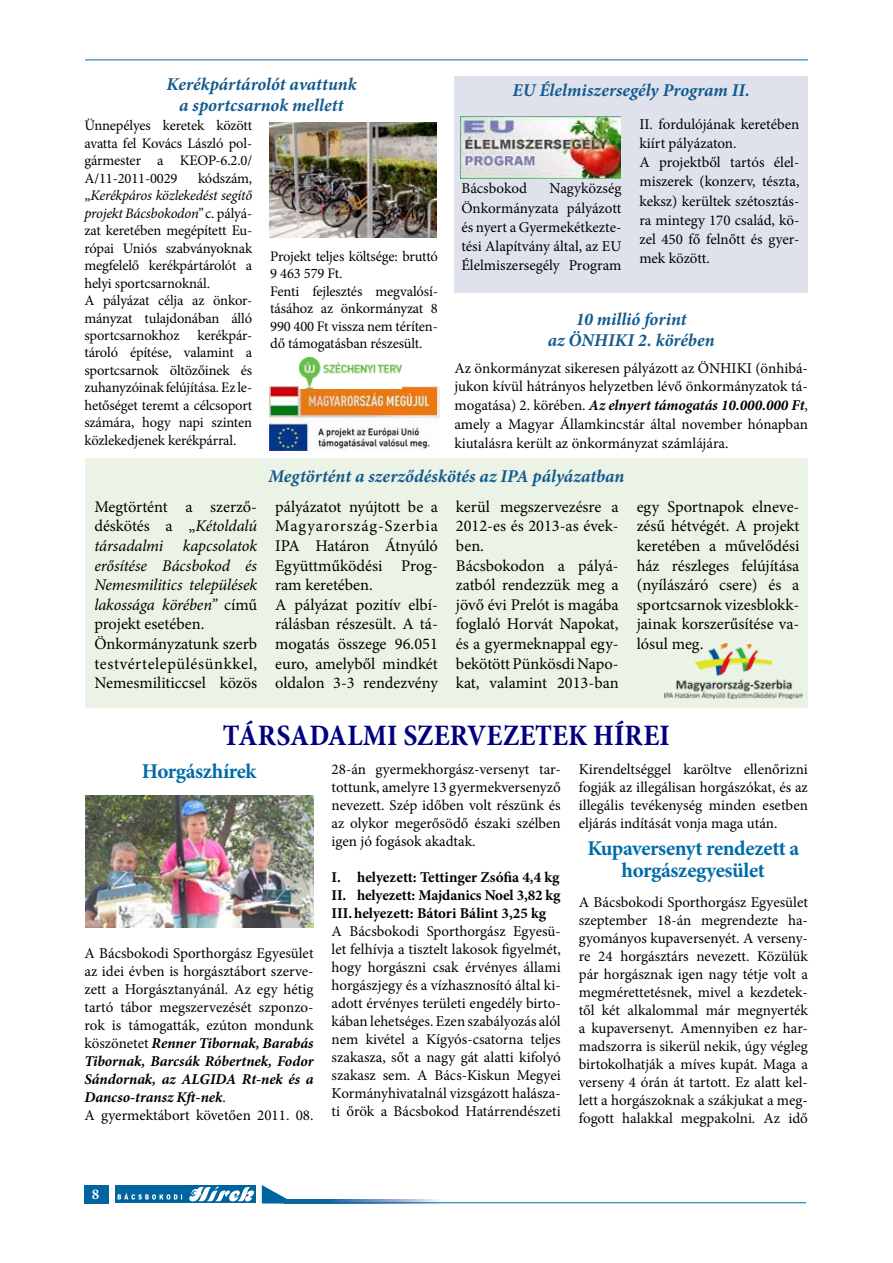
<style>
.page{position:relative;width:893px;height:1263px;background:#fff}
.page>*{position:absolute;margin:0;border:0;box-sizing:border-box;transform-origin:0 0}
.t1{font:700 condensed 30px "Minion Pro";letter-spacing:.005em;color:#000080}
.t2{font:700 21px/22.5px "Minion Pro";letter-spacing:-.02em;color:#006ba9;text-align:center}
.t3{font:italic 700 18px/21.6px "Minion Pro";color:#125a8f;text-align:center}
.t4{font:16.35px/19.6px "Minion Pro";color:#000}
.t5{font:15px/18px "Minion Pro";color:#000;text-align:justify}
.t6{font:700 15px/18px "Minion Pro";letter-spacing:-.005em;color:#000;text-align:justify}
.t7{font:700 15px "Minion Pro";color:#f8f8f8}
.t8{font:14.55px/17.4px "Minion Pro";letter-spacing:-.01em;color:#000}
.s1{font-style:italic}
.s2{font-weight:700;font-style:italic}
</style>
<div class="page">
<div style="left:115px;top:1185px;width:141px;height:18px;background:#00659f"></div>
<svg style="left:118px;top:1193px;width:64px;height:6px"></svg>
<svg style="left:189px;top:1186px;width:65px;height:15px"></svg>
<div style="left:84px;top:1185px;width:25px;height:18px;background:#00659f"></div>
<svg style="left:262px;top:1185px;width:25px;height:17px"></svg>
<img style="left:285px;top:1199px;width:153px;height:3px">
<hr style="left:85px;top:60px;width:723px;height:1px;background:#006ba9">
<hr style="left:262px;top:1202px;width:544px;height:1px;background:#006ba9">
<div style="left:85px;top:458px;width:723px;height:250px;background:#eaf3e6"></div>
<img style="left:665px;top:643px;width:137px;height:56px">
<div style="left:454px;top:77px;width:354px;height:216px;background:#dfe2ec"></div>
<img style="left:269px;top:123px;width:167px;height:114px">
<img style="left:85px;top:795px;width:229px;height:132px">
<img style="left:269px;top:387px;width:170px;height:64px">
<img style="left:300px;top:357px;width:101px;height:31px">
<img style="left:460px;top:117px;width:161px;height:61px">
<p class="t3" style="left:166px;top:73px;width:192px">Kerékpártárolót avattunk a sportcsarnok mellett</p>
<p class="t8" style="left:84px;top:117px;width:169px;text-align:justify">Ünnepélyes keretek között avatta fel Kovács László pol&shy;gármester a KEOP-6.2.0/ A/11-2011-0029</p>
<p class="t8" style="left:84px;top:170px;width:169px;text-indent:114px">kódszám, „<span class="s1">Kerékpáros közlekedést segítő projekt Bácsbokodon”</span> c. pályá&shy;zat keretében megépített Eu&shy;rópai Uniós szabványoknak megfelelő kerékpártárolót a helyi sportcsarnoknál.<br>A pályázat célja az önkor&shy;mányzat tulajdonában álló sportcsarnokhoz kerékpár&shy;tároló építése, valamint a sportcsarnok öltözőinek és zuhanyzóinak felújítása. Ez le&shy;hetőséget teremt a célcsoport számára, hogy napi szinten közlekedjenek kerékpárral.</p>
<p class="t8" style="left:270px;top:247px;width:169px">Projekt teljes költsége: bruttó<br>9 463 579 Ft.<br>Fenti fejlesztés megvalósí&shy;tásához az önkormányzat 8<br>990 400 Ft vissza nem téríten&shy;dő támogatásban részesült.</p>
<p class="t3" style="left:513px;top:79px;width:239px">EU Élelmiszersegély Program II.</p>
<p class="t5" style="left:461px;top:179px;width:162px;line-height:19.2px;text-indent:88px">Nagyközség Önkormányzata pályázott és nyert a Gyermekétkezte&shy;tési Alapítvány által, az EU Élelmiszersegély Program</p>
<p class="t5" style="left:461px;top:180px;width:67px">Bácsbokod</p>
<p class="t5" style="left:639px;top:114px;width:162px;line-height:19.2px;text-align:left">II. fordulójának keretében kiírt pályázaton.<br>A projektből tartós élel&shy;miszerek (konzerv, tészta, keksz) kerültek szétosztás&shy;ra mintegy 170 család, kö&shy;zel 450 fő felnőtt és gyer&shy;mek között.</p>
<p class="t3" style="left:548px;top:308px;width:168px">10 millió forint<br>az ÖNHIKI 2. körében</p>
<p class="t5" style="left:454px;top:359px;width:355px;line-height:18.8px">Az önkormányzat sikeresen pályázott az ÖNHIKI (önhibá&shy;jukon kívül hátrányos helyzetben lévő önkormányzatok tá&shy;mogatása) 2. körében. <span class="s2">Az elnyert támogatás 10.000.000 Ft</span>, amely a Magyar Államkincstár által november hónapban kiutalásra került az önkormányzat számlájára.</p>
<p class="t3" style="left:268px;top:465px;width:358px">Megtörtént a szerződéskötés az IPA pályázatban</p>
<p class="t4" style="left:94px;top:497px;width:164px">Megtörtént a szerző&shy;déskötés a „<span class="s1">Kétoldalú társadalmi kapcsolatok erősítése Bácsbokod és<br>Nemesmilitics települések lakossága körében”</span> című projekt esetében.<br>Önkormányzatunk szerb testvértelepülésünkkel,<br>Nemesmiliticcsel közös</p>
<p class="t4" style="left:275px;top:497px;width:164px">pályázatot nyújtott be a<br>Magyarország-Szerbia<br>IPA Határon Átnyúló<br>Együttműködési Prog&shy;ram keretében.<br>A pályázat pozitív elbí&shy;rálásban részesült. A tá&shy;mogatás összege 96.051 euro, amelyből mindkét oldalon 3-3 rendezvény</p>
<p class="t4" style="left:456px;top:497px;width:164px">kerül megszervezésre a<br>2012-es és 2013-as évek&shy;ben.<br>Bácsbokodon a pályá&shy;zatból rendezzük meg a jövő évi Prelót is magába foglaló Horvát Napokat, és a gyermeknappal egy&shy;bekötött Pünkösdi Napo&shy;kat, valamint 2013-ban</p>
<p class="t4" style="left:637px;top:497px;width:164px;text-align:justify">egy Sportnapok elneve&shy;zésű hétvégét. A projekt keretében a művelődési ház részleges felújítása (nyílászáró csere) és a sportcsarnok vizesblokk&shy;jainak korszerűsítése va&shy;lósul meg.</p>
<h1 class="t1" style="left:223px;top:714px;width:449px">TÁRSADALMI SZERVEZETEK HÍREI</h1>
<h2 class="t2" style="left:142px;top:760px;width:116px">Horgászhírek</h2>
<p class="t5" style="left:84px;top:944px;width:231px;text-align:left">A Bácsbokodi Sporthorgász Egyesület az idei évben is horgásztábort szerve&shy;zett a Horgásztanyánál. Az egy hétig tartó tábor megszervezését szponzo&shy;rok is támogatták, ezúton mondunk köszönetet <span class="s2">Renner Tibornak, Barabás Tibornak, Barcsák Róbertnek, Fodor Sándornak, az ALGIDA Rt-nek és a Dancso-transz Kft-nek</span>.<br>A gyermektábort követően 2011. 08.</p>
<p class="t5" style="left:332px;top:760px;width:231px">28-án gyermekhorgász-versenyt tar&shy;tottunk, amelyre 13 gyermekversenyző nevezett. Szép időben volt részünk és az olykor megerősödő északi szélben igen jó fogások akadtak.</p>
<p class="t6" style="left:332px;top:868px;width:230px">I. helyezett: Tettinger Zsófia 4,4 kg II. helyezett: Majdanics Noel 3,82 kg III.helyezett: Bátori Bálint 3,25 kg</p>
<p class="t5" style="left:332px;top:922px;width:231px">A Bácsbokodi Sporthorgász Egyesü&shy;let felhívja a tisztelt lakosok figyelmét, hogy horgászni csak érvényes állami horgászjegy és a vízhasznosító által ki&shy;adott érvényes területi engedély birto&shy;kában lehetséges. Ezen szabályozás alól nem kivétel a Kígyós-csatorna teljes szakasza, sőt a nagy gát alatti kifolyó szakasz sem. A Bács-Kiskun Megyei Kormányhivatalnál vizsgázott halásza&shy;ti őrök a Bácsbokod Határrendészeti</p>
<p class="t5" style="left:579px;top:760px;width:231px">Kirendeltséggel karöltve ellenőrizni fogják az illegálisan horgászókat, és az illegális tevékenység minden esetben eljárás indítását vonja maga után.</p>
<h2 class="t2" style="left:587px;top:836px;width:213px">Kupaversenyt rendezett a horgászegyesület</h2>
<p class="t5" style="left:579px;top:893px;width:231px">A Bácsbokodi Sporthorgász Egyesület szeptember 18-án megrendezte ha&shy;gyományos kupaversenyét. A verseny&shy;re 24 horgásztárs nevezett. Közülük pár horgásznak igen nagy tétje volt a megmérettetésnek, mivel a kezdetek&shy;től két alkalommal már megnyerték a kupaversenyt. Amennyiben ez har&shy;madszorra is sikerül nekik, úgy végleg birtokolhatják a míves kupát. Maga a verseny 4 órán át tartott. Ez alatt kel&shy;lett a horgászoknak a szákjukat a meg&shy;fogott halakkal megpakolni. Az idő</p>
<p class="t7" style="left:92px;top:1184px;width:9px">8</p>
</div>
